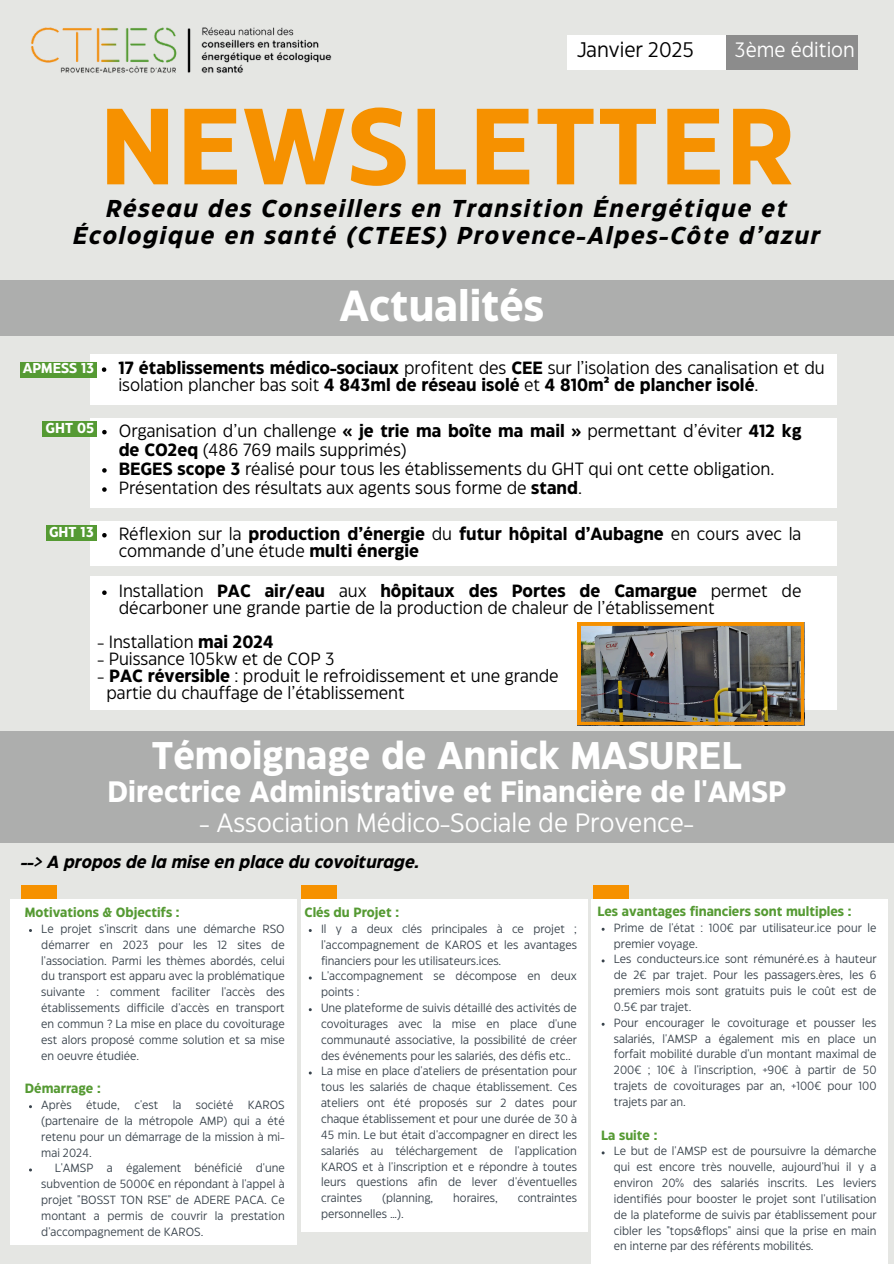
<style>
.page{position:relative;width:894px;height:1264px;background:#fff}
.page>*{position:absolute;margin:0;border:0;box-sizing:border-box;transform-origin:0 0}
.t1{font:700 107.85px "Eastman Grotesque";letter-spacing:.02em;color:#f69100}
.t2{font:700 43.35px "Eastman Grotesque";color:#fff}
.t3{font:700 38.55px "Eastman Grotesque";color:#fff}
.t4{font:700 29.55px "Eastman Grotesque";color:#fff}
.t5{font:26.55px "Eastman Grotesque";color:#fff}
.t6{font:italic 700 24.3px/27.2px "Eastman Grotesque";letter-spacing:.07em;color:#000;text-align:center}
.t7{font:21px "Eastman Grotesque";color:#000}
.t8{font:20.7px "Eastman Grotesque";color:#fff}
.t9{font:17.7px/16.8px "Eastman Grotesque";color:#000}
.t10{font:700 17.7px/16.8px "Eastman Grotesque";color:#000}
.t11{font:italic 700 17.55px "Eastman Grotesque";color:#000}
.t12{font:700 14.4px "Eastman Grotesque";color:#fff}
.t13{font:700 14.25px "Eastman Grotesque";color:#fff}
.t14{font:700 13.35px "Eastman Grotesque";color:#559a33}
.t15{font:11.85px/15.9px "Eastman Grotesque";color:#39434c;text-align:justify}
.s1{font-weight:400}
.s2{font-weight:700}
</style>
<div class="page">
<div style="left:0;top:0;width:893px;height:1263px;background:#e5e6e3"></div>
<div style="left:21px;top:885px;width:36px;height:14px;background:#f69100"></div>
<div style="left:301px;top:885px;width:35px;height:14px;background:#f69100"></div>
<div style="left:593px;top:885px;width:36px;height:14px;background:#f69100"></div>
<div style="left:566px;top:35px;width:161px;height:35px;background:#fff"></div>
<div style="left:726px;top:35px;width:131px;height:35px;background:#8c8c8c"></div>
<img style="left:31px;top:27px;width:301px;height:46px">
<div style="left:0;top:732px;width:893px;height:111px;background:#adaead"></div>
<div style="left:0;top:281px;width:893px;height:55px;background:#adaead"></div>
<div style="left:90px;top:354px;width:746px;height:50px;background:#fff"></div>
<div style="left:90px;top:418px;width:747px;height:89px;background:#fff"></div>
<div style="left:90px;top:521px;width:747px;height:44px;background:#fff"></div>
<div style="left:90px;top:576px;width:747px;height:133px;background:#fff"></div>
<svg style="left:102px;top:590px;width:5px;height:5px"></svg>
<img style="left:577px;top:622px;width:226px;height:103px">
<svg style="left:102px;top:367px;width:4px;height:5px"></svg>
<div style="left:10px;top:899px;width:286px;height:345px;background:#fff"></div>
<svg style="left:102px;top:430px;width:5px;height:4px"></svg>
<svg style="left:102px;top:468px;width:5px;height:4px"></svg>
<svg style="left:102px;top:487px;width:5px;height:5px"></svg>
<svg style="left:102px;top:533px;width:5px;height:4px"></svg>
<div style="left:591px;top:899px;width:296px;height:364px;background:#fff"></div>
<div style="left:301px;top:899px;width:286px;height:332px;background:#fff"></div>
<div style="left:20px;top:361px;width:77px;height:16px;background:#559a33"></div>
<div style="left:43px;top:421px;width:54px;height:16px;background:#559a33"></div>
<div style="left:46px;top:525px;width:51px;height:16px;background:#559a33"></div>
<p class="t7" style="left:577px;top:41px;width:119px">Janvier 2025</p>
<p class="t8" style="left:734px;top:42px;width:122px">3ème édition</p>
<p class="t1" style="left:100px;top:105px;width:694px">NEWSLETTER</p>
<p class="t6" style="left:73px;top:196px;width:748px">Réseau des Conseillers en Transition Énergétique et<br>Écologique en santé (CTEES) Provence-Alpes-Côte d’azur</p>
<p class="t13" style="left:23px;top:363px;width:73px">APMESS 13</p>
<p class="t12" style="left:46px;top:422px;width:50px">GHT 05</p>
<p class="t12" style="left:49px;top:526px;width:46px">GHT 13</p>
<p class="t2" style="left:339px;top:289px;width:206px">Actualités</p>
<p class="t10" style="left:118px;top:361px;width:707px">17 établissements médico-sociaux <span class="s1">profitent des</span> CEE <span class="s1">sur l’isolation des canalisation et du isolation plancher bas soit</span> 4 843ml de réseau isolé <span class="s1">et</span> 4 810m² de plancher isolé<span class="s1">.</span></p>
<p class="t9" style="left:119px;top:422px;width:684px;line-height:19.2px">Organisation d’un challenge <span class="s2">« je trie ma boîte ma mail »</span> permettant d’éviter <span class="s2">412 kg de CO2eq</span> (486 769 mails supprimés)</p>
<p class="t9" style="left:119px;top:461px;width:657px"><span class="s2">BEGES scope 3</span> réalisé pour tous les établissements du GHT qui ont cette obligation.</p>
<p class="t9" style="left:119px;top:480px;width:464px">Présentation des résultats aux agents sous forme de <span class="s2">stand</span>.</p>
<p class="t10" style="left:119px;top:526px;width:684px"><span class="s1">Réflexion sur la</span> production d’énergie <span class="s1">du</span> futur hôpital d’Aubagne <span class="s1">en cours avec la commande d’une étude</span> multi énergie</p>
<p class="t9" style="left:119px;top:584px;width:684px">Installation <span class="s2">PAC air/eau</span> aux <span class="s2">hôpitaux des Portes de Camargue</span> permet de décarboner une grande partie de la production de chaleur de l’établissement</p>
<h5 class="t9" style="left:98px;top:634px;width:177px">- Installation <span class="s2">mai 2024</span></h5>
<h5 class="t9" style="left:98px;top:651px;width:238px">- Puissance 105kw et de COP 3</h5>
<h1 class="t9" style="left:98px;top:668px;width:462px">- <span class="s2">PAC réversible</span> : produit le refroidissement et une grande</h1>
<h4 class="t9" style="left:106px;top:685px;width:300px">partie du chauffage de l’établissement</h4>
<p class="t3" style="left:152px;top:741px;width:591px">Témoignage de Annick MASUREL</p>
<p class="t4" style="left:107px;top:780px;width:680px">Directrice Administrative et Financière de l'AMSP</p>
<p class="t5" style="left:199px;top:812px;width:495px">- Association Médico-Sociale de Provence-</p>
<p class="t11" style="left:21px;top:855px;width:400px">--&gt; A propos de la mise en place du covoiturage.</p>
<p class="t14" style="left:25px;top:907px;width:156px">Motivations &amp; Objectifs :</p>
<p class="t15" style="left:41px;top:921px;width:245px">Le projet s'inscrit dans une démarche RSO démarrer en 2023 pour les 12 sites de l'association. Parmi les thèmes abordés, celui du transport est apparu avec la problématique suivante : comment faciliter l'accès des établissements difficile d'accès en transport en commun ? La mise en place du covoiturage est alors proposé comme solution et sa mise en oeuvre étudiée.</p>
<p class="t14" style="left:25px;top:1083px;width:77px">Démarrage :</p>
<p class="t15" style="left:41px;top:1097px;width:245px">Après étude, c'est la société KAROS (partenaire de la métropole AMP) qui a été retenu pour un démarrage de la mission à mi&shy;mai 2024.</p>
<p class="t15" style="left:41px;top:1161px;width:245px;text-indent:13px">L'AMSP a également bénéficié d'une subvention de 5000€ en répondant à l'appel à projet "BOSST TON RSE" de ADERE PACA. Ce montant a permis de couvrir la prestation d'accompagnement de KAROS.</p>
<p class="t14" style="left:304px;top:907px;width:96px">Clés du Projet :</p>
<h3 class="t15" style="left:321px;top:921px;width:257px">Il y a deux clés principales à ce projet ; l'accompagnement de KAROS et les avantages financiers pour les utilisateurs.ices.</h3>
<h6 class="t15" style="left:321px;top:969px;width:257px">L'accompagnement se décompose en deux points :</h6>
<p class="t15" style="left:321px;top:1000px;width:257px">Une plateforme de suivis détaillé des activités de covoiturages avec la mise en place d'une communauté associative, la possibilité de créer des événements pour les salariés, des défis etc..</p>
<p class="t15" style="left:321px;top:1064px;width:257px">La mise en place d'ateliers de présentation pour tous les salariés de chaque établissement. Ces ateliers ont été proposés sur 2 dates pour chaque établissement et pour une durée de 30 à 45 min. Le but était d'accompagner en direct les salariés au téléchargement de l'application KAROS et à l'inscription et e répondre à toutes leurs questions afin de lever d'éventuelles craintes</p>
<p class="t15" style="left:382px;top:1190px;width:53px">(planning,</p>
<p class="t15" style="left:453px;top:1190px;width:46px">horaires,</p>
<p class="t15" style="left:517px;top:1190px;width:61px">contraintes</p>
<p class="t15" style="left:321px;top:1206px;width:84px">personnelles …).</p>
<p class="t14" style="left:597px;top:906px;width:255px">Les avantages financiers sont multiples :</p>
<p class="t15" style="left:613px;top:920px;width:264px">Prime de l'état : 100€ par utilisateur.ice pour le premier voyage.</p>
<p class="t15" style="left:613px;top:952px;width:264px">Les conducteurs.ice sont rémunéré.es à hauteur de 2€ par trajet. Pour les passagers.ères, les 6 premiers mois sont gratuits puis le coût est de 0.5€ par trajet.</p>
<p class="t15" style="left:613px;top:1015px;width:264px">Pour encourager le covoiturage et pousser les salariés, l'AMSP a également mis en place un forfait mobilité durable d'un montant maximal de 200€ ; 10€ à l'inscription, +90€ à partir de 50 trajets de covoiturages par an, +100€ pour 100 trajets par an.</p>
<p class="t14" style="left:601px;top:1129px;width:58px">La suite :</p>
<p class="t15" style="left:613px;top:1144px;width:264px">Le but de l'AMSP est de poursuivre la démarche qui est encore très nouvelle, aujourd'hui il y a environ 20% des salariés inscrits. Les leviers identifiés pour booster le projet sont l'utilisation de la plateforme de suivis par établissement pour cibler les "tops&amp;flops" ainsi que la prise en main en interne par des référents mobilités.</p>
</div>
